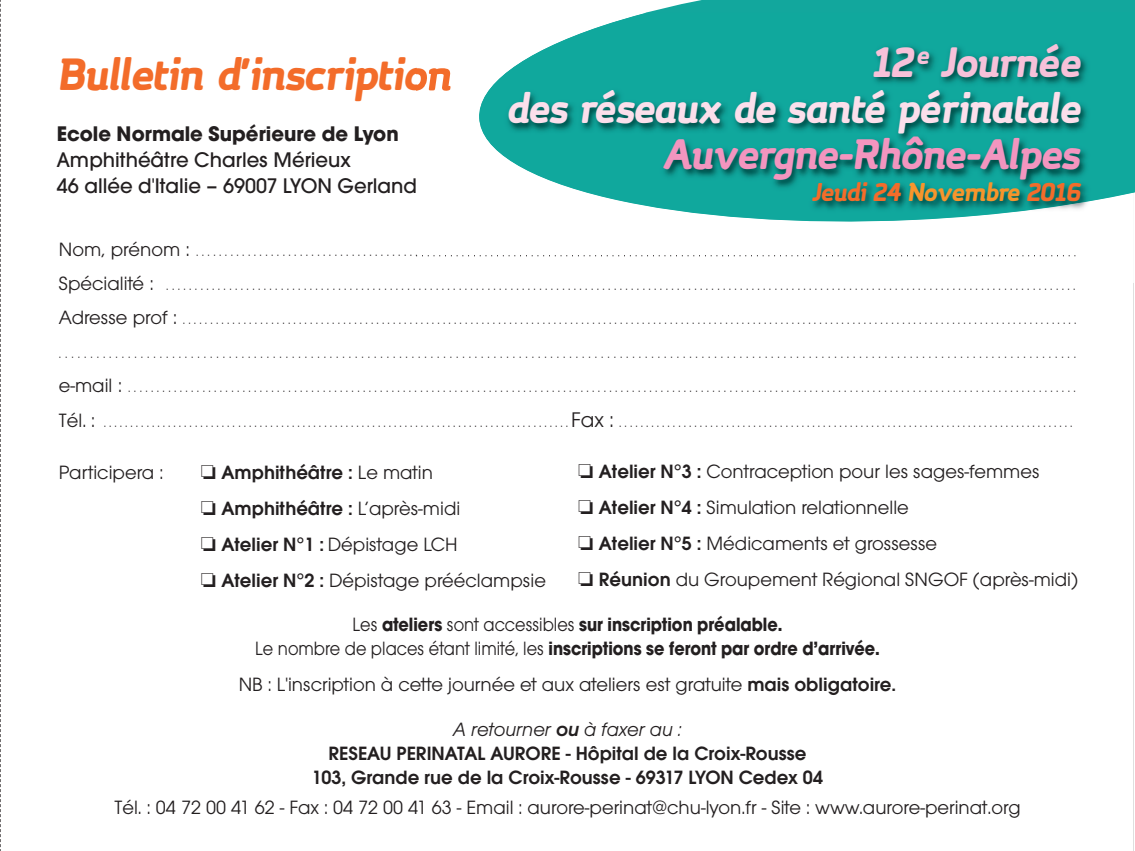
<style>
.page{position:relative;width:1135px;height:851px;background:#fff}
.page>*{position:absolute;margin:0;border:0;box-sizing:border-box;transform-origin:0 0}
.t1{font:italic 700 42px "Margot";color:#f36c2a}
.t2{font:italic 700 39.6px/46px "Margot";letter-spacing:-.01em;color:#fbdfeb;text-align:right}
.t3{font:italic 700 39.6px "Margot";letter-spacing:-.025em;color:#f395bf}
.t4{font:italic 700 24px "Margot";color:#f36c2a}
.t5{font:500 22px/26.4px "Avant Garde Gothic Itc T";color:#231f20}
.t6{font:700 22px "Avant Garde Gothic Itc T";color:#231f20}
.t7{font:20px/36px "Avant Garde Gothic Itc T";color:#231f20}
.t8{font:700 20px/24px "Avant Garde Gothic Itc T";color:#231f20;text-align:center;scale:.9 1}
.t9{font:600 20px/24px "Avant Garde Gothic Itc T";color:#231f20;text-align:center}
.t10{font:12px "Avant Garde Gothic Itc T";color:#231f20}
.s1{color:#f7c1d9}
.s2{color:#f7952c}
.s3{font-size:20px}
.s4{font-size:22px}
.s5{font-weight:600}
.s6{font-weight:400}
.s7{font-weight:400;font-style:italic}
.s8{font-style:italic}
</style>
<div class="page">
<svg style="left:645px;top:0;width:294px;height:13px;fill:#12a79d"></svg>
<div style="left:939px;top:0;width:195px;height:88px;background:#12a79d"></div>
<img style="left:416px;top:68px;width:660px;height:189px">
<img style="left:416px;top:255px;width:237px;height:1px">
<img style="left:478px;top:13px;width:656px;height:209px">
<img style="left:939px;top:13px;width:195px;height:75px">
<svg style="left:0;top:0;width:1px;height:851px"></svg>
<h1 class="t1" style="left:58px;top:58px;width:395px">Bulletin d'inscription</h1>
<h3 class="t6" style="left:57px;top:120px;width:343px">Ecole Normale Supérieure de Lyon</h3>
<h3 class="t5" style="left:57px;top:146px;width:361px">Amphithéâtre Charles Mérieux<br>46 allée d'Italie – 69007 LYON Gerland</h3>
<h2 class="t2" style="left:506px;top:43px;width:575px"><span class="s1">12</span> <sup>e</sup> <span class="s1">Journée<br></span>des réseaux de santé périnatale</h2>
<h2 class="t3" style="left:663px;top:138px;width:418px">Auvergne-Rhône-Alpes</h2>
<h3 class="t4" style="left:812px;top:182px;width:269px">Jeudi 24 <span class="s2">Novembre</span> 2016</h3>
<p class="t10" style="left:59px;top:279px;width:1017px"><span class="s3">Spécialité :</span> . . . . . . . . . . . . . . . . . . . . . . . . . . . . . . . . . . . . . . . . . . . . . . . . . . . . . . . . . . . . . . . . . . . . . . . . . . . . . . . . . . . . . . . . . . . . . . . . . . . . . . . . . . . . . . . . . . . . . . . . . . . . . . . . . . . . . . . . . . . . . . . . . . . . . . . . . . . . . . .</p>
<p class="t10" style="left:59px;top:313px;width:1018px"><span class="s3">Adresse prof :</span> . . . . . . . . . . . . . . . . . . . . . . . . . . . . . . . . . . . . . . . . . . . . . . . . . . . . . . . . . . . . . . . . . . . . . . . . . . . . . . . . . . . . . . . . . . . . . . . . . . . . . . . . . . . . . . . . . . . . . . . . . . . . . . . . . . . . . . . . . . . . . . . . . . . . . . . . . . . . . . . . . .</p>
<p class="t10" style="left:59px;top:347px;width:1018px">. . . . . . . . . . . . . . . . . . . . . . . . . . . . . . . . . . . . . . . . . . . . . . . . . . . . . . . . . . . . . . . . . . . . . . . . . . . . . . . . . . . . . . . . . . . . . . . . . . . . . . . . . . . . . . . . . . . . . . . . . . . . . . . . . . . . . . . . . . . . . . . . . . . . . . . . . . . . . . . . . .</p>
<p class="t10" style="left:59px;top:381px;width:1018px"><span class="s3">e-mail :</span> . . . . . . . . . . . . . . . . . . . . . . . . . . . . . . . . . . . . . . . . . . . . . . . . . . . . . . . . . . . . . . . . . . . . . . . . . . . . . . . . . . . . . . . . . . . . . . . . . . . . . . . . . . . . . . . . . . . . . . . . . . . . . . . . . . . . . . . . . . . . . . . . . . . . . . . . . . . . . . . . . . . . . .</p>
<p class="t10" style="left:59px;top:415px;width:1014px"><span class="s3">Tél. :</span> . . . . . . . . . . . . . . . . . . . . . . . . . . . . . . . . . . . . . . . . . . . . . . . . . . . . . . . . . . . . . . . . . . . . . . . . . . . . . . . . . . . . . . . <span class="s4">Fax :</span> . . . . . . . . . . . . . . . . . . . . . . . . . . . . . . . . . . . . . . . . . . . . . . . . . . . . . . . . . . . . . . . . . . . . . . . . . . . . . . . . . . . . .</p>
<h3 class="t7" style="left:59px;top:454px;width:106px">Participera :</h3>
<h3 class="t7" style="left:201px;top:454px;width:347px">❏ <span class="s5">Amphithéâtre :</span> Le matin<br>❏ <span class="s5">Amphithéâtre :</span> L’après-midi<br>❏ <span class="s5">Atelier N°1 :</span> Dépistage LCH<br>❏ <span class="s5">Atelier N°2 :</span> Dépistage prééclampsie</h3>
<h3 class="t8" style="left:255px;top:612px;width:695px"><span class="s6">Les</span> ateliers <span class="s6">sont accessibles</span> sur inscription préalable.<br><span class="s6">Le nombre de places étant limité, les</span> inscriptions se feront par ordre d’arrivée.</h3>
<h3 class="t7" style="left:239px;top:665px;width:659px">NB : L'inscription à cette journée et aux ateliers est gratuite <span class="s5">mais obligatoire.</span></h3>
<h3 class="t9" style="left:312px;top:717px;width:512px"><span class="s7">A retourner</span> <span class="s8">ou</span> <span class="s7">à faxer au :<br></span>RESEAU PERINATAL AURORE - Hôpital de la Croix-Rousse<br>103, Grande rue de la Croix-Rousse - 69317 LYON Cedex 04</h3>
<h3 class="t7" style="left:114px;top:789px;width:907px">Tél. : 04 72 00 41 62 - Fax : 04 72 00 41 63 - Email : aurore-perinat@chu-lyon.fr - Site : www.aurore-perinat.org</h3>
<h3 class="t7" style="left:578px;top:453px;width:501px">❏ <span class="s5">Atelier N°3 :</span> Contraception pour les sages-femmes<br>❏ <span class="s5">Atelier N°4 :</span> Simulation relationnelle<br>❏ <span class="s5">Atelier N°5 :</span> Médicaments et grossesse<br>❏ <span class="s5">Réunion</span> du Groupement Régional SNGOF (après-midi)</h3>
</div>
